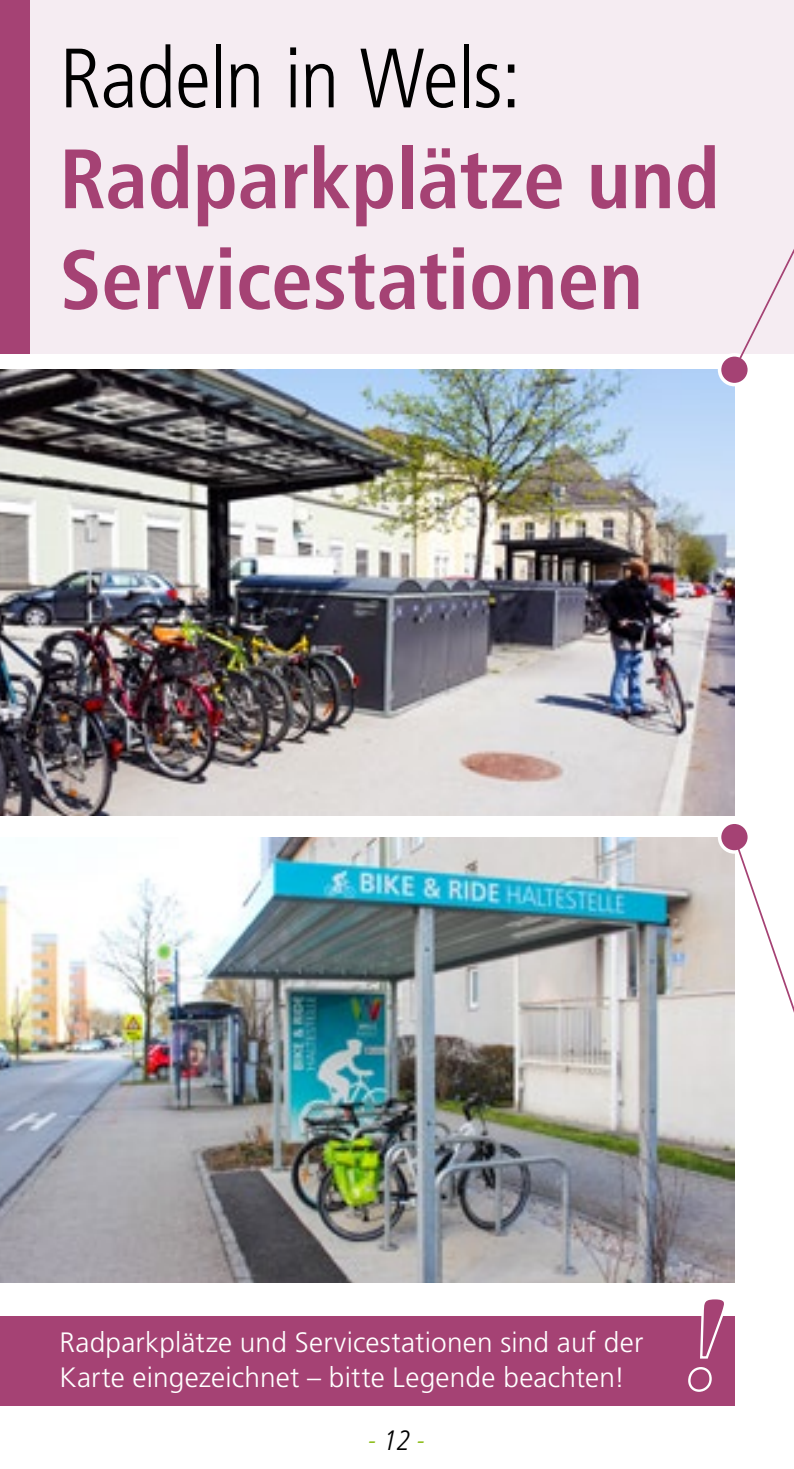
<style>
.page{position:relative;width:794px;height:1469px;background:#fff}
.page>*{position:absolute;margin:0;border:0;box-sizing:border-box;transform-origin:0 0}
.t1{font:700 condensed 84px/100.8px "Frutiger LT Std";color:#a54274}
.t2{font:300 condensed 84px "Frutiger LT Std";letter-spacing:-.015em;color:#000}
.t3{font:300 28px/35px "Frutiger LT Std";letter-spacing:.01em;color:#fff}
.t4{font:italic 300 condensed 28px "Frutiger LT Std";color:#90bf21}
.s1{color:#000}
</style>
<div class="page">
<div style="left:30px;top:0;width:764px;height:353px;background:#f5ecf2"></div>
<div style="left:0;top:1316px;width:734px;height:89px;background:#a54274"></div>
<div style="left:0;top:0;width:30px;height:353px;background:#a54274"></div>
<img style="left:0;top:837px;width:687px;height:445px">
<img style="left:0;top:370px;width:734px;height:445px">
<div style="left:719px;top:355px;width:30px;height:29px;background:#a54274;border-radius:50%"></div>
<div style="left:718px;top:353px;width:33px;height:33px;border:4px solid #fff;border-radius:50%"></div>
<div style="left:719px;top:822px;width:30px;height:30px;background:#a54274;border-radius:50%"></div>
<div style="left:718px;top:820px;width:33px;height:33px;border:4px solid #fff;border-radius:50%"></div>
<svg style="left:732px;top:249px;width:62px;height:123px"></svg>
<svg style="left:687px;top:835px;width:107px;height:557px"></svg>
<h1 class="t2" style="left:60px;top:31px;width:463px">Radeln in Wels:</h1>
<h1 class="t1" style="left:60px;top:129px;width:661px">Radparkplätze und<br>Servicestationen</h1>
<p class="t3" style="left:60px;top:1324px;width:585px">Radparkplätze und Servicestationen sind auf der<br>Karte eingezeichnet – bitte Legende beachten!</p>
<p class="t4" style="left:368px;top:1424px;width:58px">- <span class="s1">12</span> -</p>
</div>
